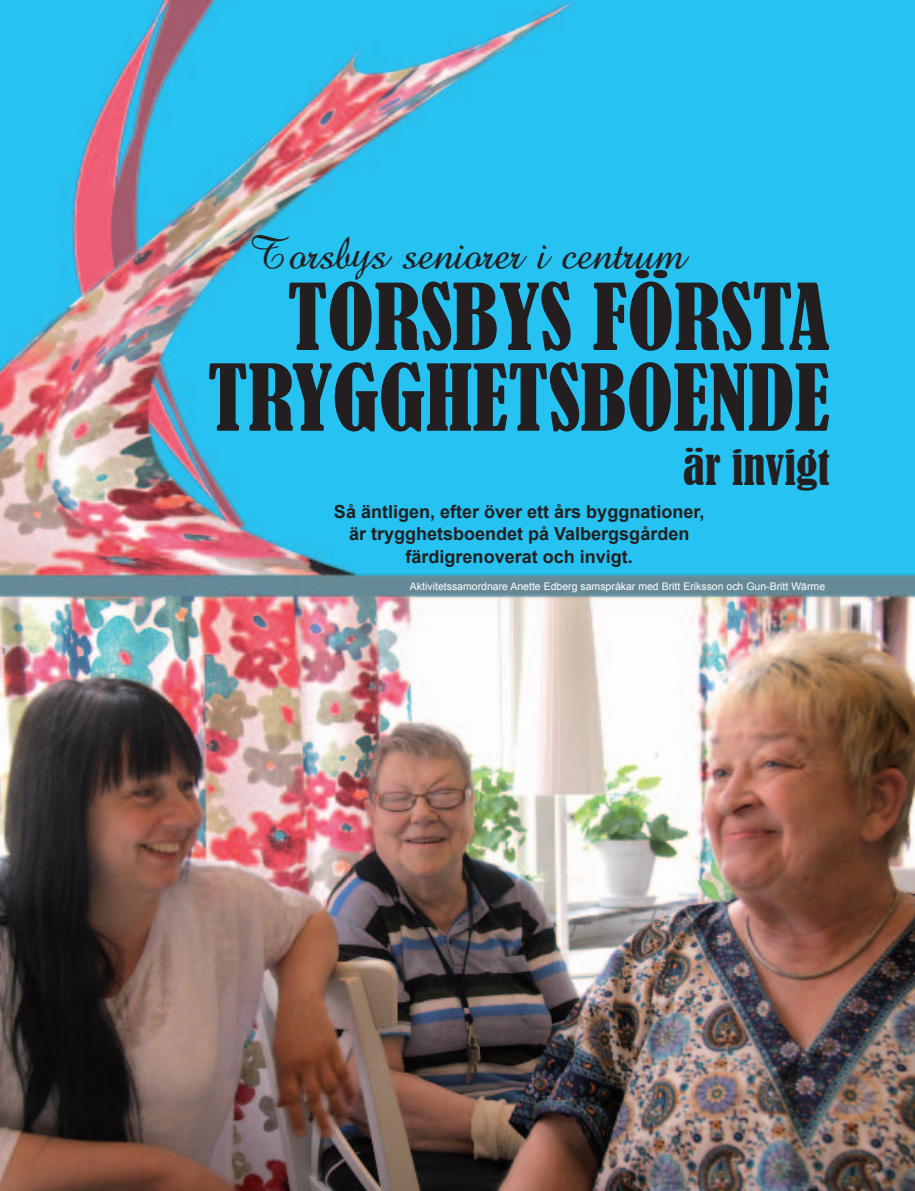
<style>
.page{position:relative;width:915px;height:1191px;background:#fff}
.page>*{position:absolute;margin:0;border:0;box-sizing:border-box;transform-origin:0 0}
.t1{font:condensed 85.5px/80.7px "Bernard";color:#231f20;text-align:right}
.t2{font:condensed 45px "Bernard";color:#231f20}
.t3{font:30px "Abbeyline";color:#231f20}
.t4{font:700 18px/22.5px "Arial";color:#231f20;text-align:center}
.t5{font:10.5px "Arial";color:#fff}
</style>
<div class="page">
<img style="left:0;top:0;width:914px;height:1191px">
<h3 class="t3" style="left:251px;top:241px;width:434px">Torsbys seniorer i centrum</h3>
<h1 class="t1" style="left:207px;top:278px;width:623px">TORSBYS FÖRSTA<br>TRYGGHETSBOENDE</h1>
<h2 class="t2" style="left:683px;top:441px;width:148px">ÄR INVIGT</h2>
<p class="t4" style="left:334px;top:501px;width:372px">Så äntligen, efter över ett års byggnationer, är trygghetsboendet på Valbergsgården färdigrenoverat och invigt.</p>
<p class="t5" style="left:410px;top:579px;width:416px">Aktivitetssamordnare Anette Edberg samspråkar med Britt Eriksson och Gun-Britt Wärme</p>
</div>
